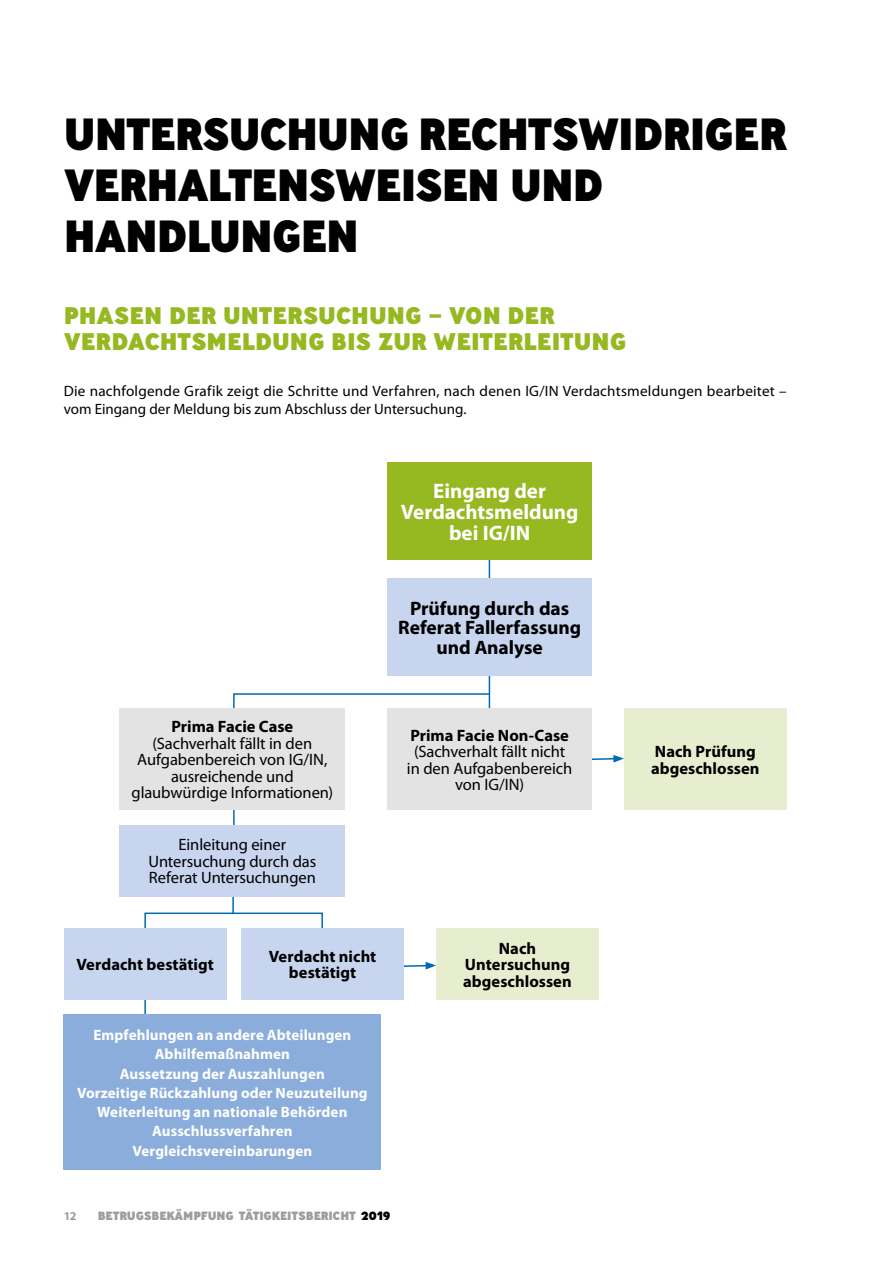
<style>
.page{position:relative;width:893px;height:1263px;background:#fff}
.page>*{position:absolute;margin:0;border:0;box-sizing:border-box;transform-origin:0 0}
.t1{font:800 45px/51px "Ministry";letter-spacing:-.025em;color:#000;scale:.96 1}
.t2{font:800 24px/25.5px "Ministry";letter-spacing:-.005em;color:#96b821}
.t3{font:700 21px/21px "Myriad Pro";color:#fff;text-align:center}
.t4{font:700 19.5px/19.5px "Myriad Pro";letter-spacing:-.005em;color:#000;text-align:center}
.t5{font:16.5px/16.5px "Myriad Pro";letter-spacing:-.005em;color:#000;text-align:center}
.t6{font:700 16.5px/16.5px "Myriad Pro";color:#000;text-align:center}
.t7{font:700 15px/19.2px "Myriad Pro";letter-spacing:.005em;color:#fff;text-align:center}
.t8{font:15px/18px "Myriad Pro";letter-spacing:.01em;color:#000}
.t9{font:800 12px "Ministry";letter-spacing:-.01em;color:#9d9d9c}
.t10{font:700 12px "Myriad Pro";color:#9d9d9c}
.s1{color:#000}
</style>
<div class="page">
<svg style="left:144px;top:896px;width:180px;height:118px"></svg>
<svg style="left:489px;top:560px;width:1px;height:18px"></svg>
<hr style="left:489px;top:676px;width:1px;height:32px;background:#0069b4">
<svg style="left:592px;top:755px;width:32px;height:8px"></svg>
<svg style="left:404px;top:962px;width:32px;height:7px"></svg>
<svg style="left:233px;top:692px;width:258px;height:132px"></svg>
<div style="left:388px;top:462px;width:204px;height:98px;background:#96b821"></div>
<div style="left:388px;top:578px;width:204px;height:98px;background:#c8d5ef"></div>
<div style="left:64px;top:928px;width:163px;height:72px;background:#c8d5ef"></div>
<div style="left:64px;top:1014px;width:317px;height:156px;background:#8baddc"></div>
<div style="left:241px;top:928px;width:163px;height:72px;background:#c8d5ef"></div>
<div style="left:388px;top:708px;width:204px;height:102px;background:#e3e3e3"></div>
<div style="left:120px;top:708px;width:225px;height:102px;background:#e3e3e3"></div>
<div style="left:120px;top:824px;width:225px;height:72px;background:#c8d5ef"></div>
<div style="left:624px;top:708px;width:163px;height:102px;background:#e7edcf"></div>
<div style="left:436px;top:928px;width:163px;height:72px;background:#e7edcf"></div>
<h1 class="t1" style="left:64px;top:108px;width:754px">UNTERSUCHUNG RECHTSWIDRIGER<br>VERHALTENSWEISEN UND<br>HANDLUNGEN</h1>
<h2 class="t2" style="left:64px;top:302px;width:564px">PHASEN DER UNTERSUCHUNG – VON DER<br>VERDACHTSMELDUNG BIS ZUR WEITERLEITUNG</h2>
<p class="t8" style="left:64px;top:382px;width:724px">Die nachfolgende Grafik zeigt die Schritte und Verfahren, nach denen IG/IN Verdachtsmeldungen bearbeitet – vom Eingang der Meldung bis zum Abschluss der Untersuchung.</p>
<p class="t3" style="left:401px;top:481px;width:179px">Eingang der<br>Verdachtsmeldung bei IG/IN</p>
<p class="t4" style="left:398px;top:599px;width:184px">Prüfung durch das<br>Referat Fallerfassung und Analyse</p>
<p class="t6" style="left:171px;top:719px;width:123px">Prima Facie Case</p>
<p class="t5" style="left:132px;top:735px;width:203px">(Sachverhalt fällt in den<br>Aufgabenbereich von IG/IN, ausreichende und glaubwürdige Informationen)</p>
<p class="t5" style="left:148px;top:837px;width:169px">Einleitung einer<br>Untersuchung durch das<br>Referat Untersuchungen</p>
<p class="t6" style="left:410px;top:727px;width:160px">Prima Facie Non-Case</p>
<p class="t5" style="left:407px;top:744px;width:167px">(Sachverhalt fällt nicht in den Aufgabenbereich von IG/IN)</p>
<p class="t6" style="left:76px;top:956px;width:139px">Verdacht bestätigt</p>
<p class="t6" style="left:269px;top:948px;width:109px">Verdacht nicht bestätigt</p>
<p class="t7" style="left:77px;top:1026px;width:292px">Empfehlungen an andere Abteilungen<br>Abhilfemaßnahmen<br>Aussetzung der Auszahlungen<br>Vorzeitige Rückzahlung oder Neuzuteilung<br>Weiterleitung an nationale Behörden<br>Ausschlussverfahren<br>Vergleichsvereinbarungen</p>
<p class="t10" style="left:64px;top:1210px;width:14px">12</p>
<p class="t9" style="left:98px;top:1208px;width:294px">BETRUGSBEKÄMPFUNG TÄTIGKEITSBERICHT <span class="s1">2019</span></p>
<p class="t6" style="left:463px;top:940px;width:110px">Nach<br>Untersuchung abgeschlossen</p>
<p class="t6" style="left:651px;top:744px;width:110px;text-align:left">Nach Prüfung abgeschlossen</p>
</div>
